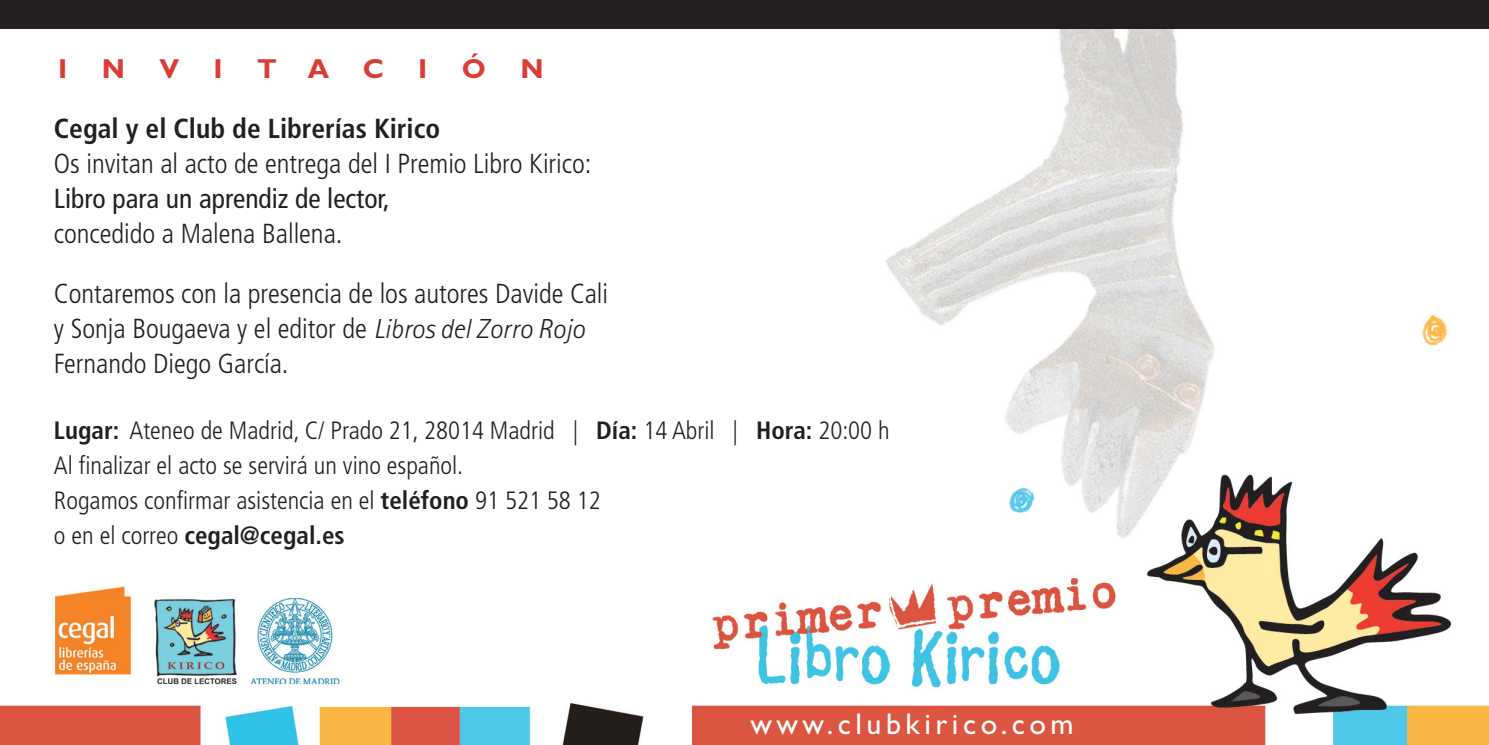
<style>
.page{position:relative;width:1489px;height:745px;background:#fff}
.page>*{position:absolute;margin:0;border:0;box-sizing:border-box;transform-origin:0 0}
.t1{font:30px "Gill Sans";letter-spacing:.15em;color:#fff}
.t2{font:300 condensed 27.5px/60px "Frutiger";color:#231f20}
.t3{font:700 condensed 27.5px "Frutiger";color:#231f20}
.t4{font:condensed 27.5px "Frutiger";color:#231f20}
.t5{font:700 27.5px "Gill Sans";color:#d93d36}
.t6{font:300 condensed 25px/35px "Frutiger";color:#231f20}
.s1{font-family:"Rotis Sans Serif Std";font-style:italic;font-stretch:normal}
.s2{font-weight:700}
</style>
<div class="page">
<img style="left:0;top:28px;width:1488px;height:716px">
<div style="left:0;top:0;width:1488px;height:28px;background:#231f20"></div>
<p class="t5" style="left:58px;top:53px;width:68px">I N</p>
<p class="t5" style="left:159px;top:53px;width:21px">V</p>
<p class="t5" style="left:213px;top:53px;width:11px">I</p>
<p class="t5" style="left:257px;top:53px;width:128px">TAC</p>
<p class="t5" style="left:418px;top:53px;width:11px">I</p>
<p class="t5" style="left:462px;top:53px;width:26px">Ó</p>
<p class="t5" style="left:520px;top:53px;width:25px">N</p>
<p class="t3" style="left:54px;top:117px;width:388px">Cegal y el Club de Librerías Kirico</p>
<p class="t2" style="left:54px;top:135px;width:539px">Os invitan al acto de entrega del I Premio Libro Kirico:</p>
<p class="t4" style="left:54px;top:187px;width:337px">Libro para un aprendiz de lector,</p>
<p class="t2" style="left:54px;top:205px;width:555px">concedido a Malena Ballena.<br>Contaremos con la presencia de los autores Davide Cali</p>
<p class="t2" style="left:54px;top:313px;width:532px;line-height:35px">y Sonja Bougaeva y el editor de <span class="s1">Libros del Zorro Rojo<br></span>Fernando Diego García.</p>
<p class="t6" style="left:54px;top:414px;width:837px"><span class="s2">Lugar:</span> Ateneo de Madrid, C/ Prado 21, 28014 Madrid | <span class="s2">Día:</span> 14 Abril | <span class="s2">Hora:</span> 20:00 h Al finalizar el acto se servirá un vino español.<br>Rogamos confirmar asistencia en el <span class="s2">teléfono</span> 91 521 58 12<br>o en el correo <span class="s2">cegal@cegal.es</span></p>
<p class="t1" style="left:750px;top:713px;width:325px">www.clubkirico.com</p>
</div>
